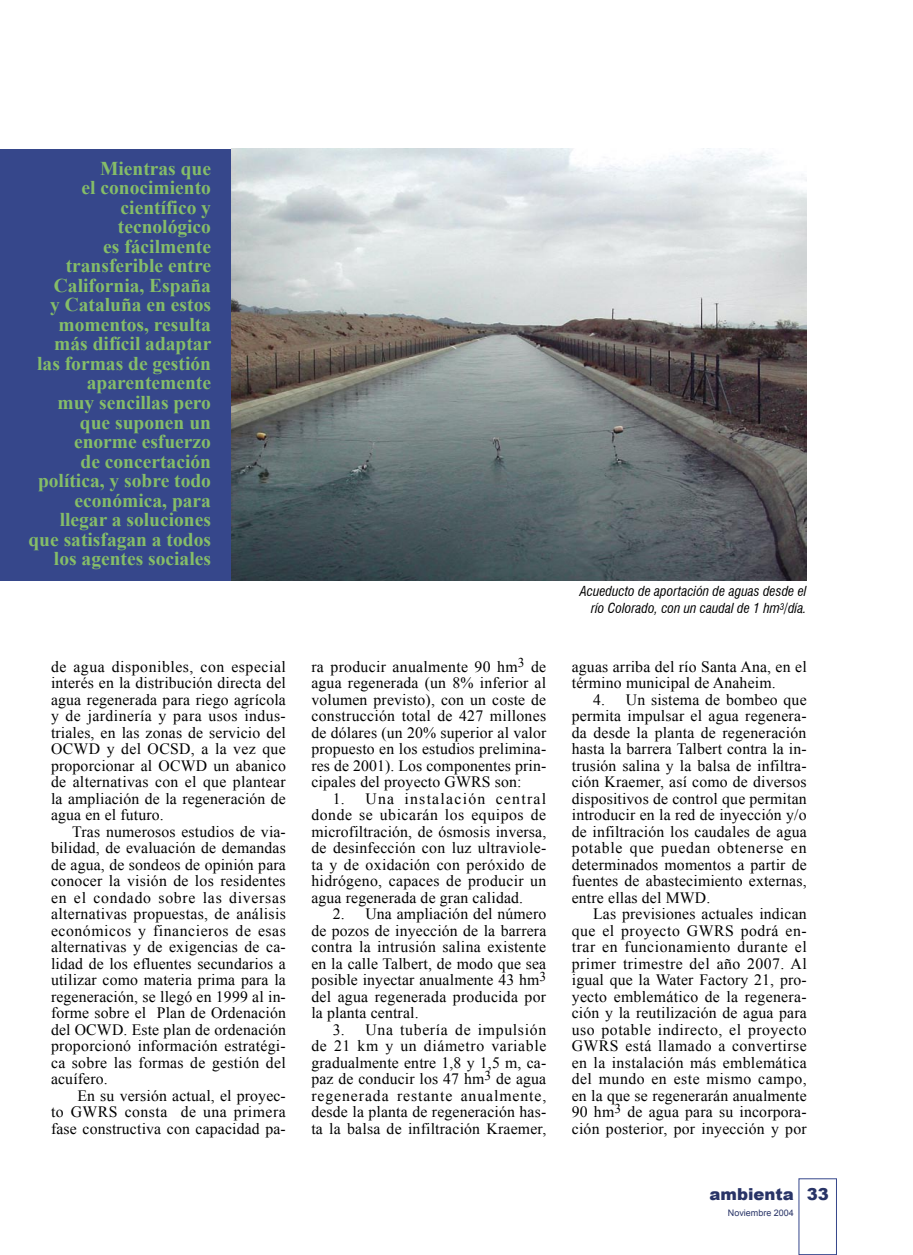
<style>
.page{position:relative;width:913px;height:1255px;background:#fff}
.page>*{position:absolute;margin:0;border:0;box-sizing:border-box;transform-origin:0 0}
.Sumarios{font:700 19.5px/19.5px "Times New Roman";color:#85bd68;text-align:right}
.t1{font:900 16.5px "Arial";color:#283366}
.Texto_general-OK{font:15.75px/16.5px "Times New Roman";letter-spacing:.01em;color:#000;text-align:justify}
.Pié_de_foto{font:italic condensed 13.5px/16.2px "Swiss 721 BT";color:#000;text-align:right}
.t2{font:9px "Arial";color:#283366}
</style>
<div class="page">
<div style="left:799px;top:1178px;width:38px;height:76px;border:1px solid #36478b"></div>
<div style="left:0;top:150px;width:232px;height:430px;background:#36478b"></div>
<img style="left:232px;top:149px;width:575px;height:431px">
<p class="Sumarios" style="left:28px;top:158px;width:184px">Mientras que<br>el conocimiento científico y tecnológico<br>es fácilmente transferible entre<br>California, España<br>y Cataluña en estos momentos, resulta más difícil adaptar las formas de gestión aparentemente<br>muy sencillas pero que suponen un enorme esfuerzo<br>de concertación política, y sobre todo económica, para llegar a soluciones que satisfagan a todos los agentes sociales</p>
<p class="Texto_general-OK" style="left:51px;top:658px;width:236px">de agua disponibles, con especial interés en la distribución directa del agua regenerada para riego agrícola y de jardinería y para usos indus&shy;triales, en las zonas de servicio del OCWD y del OCSD, a la vez que proporcionar al OCWD un abanico de alternativas con el que plantear la ampliación de la regeneración de agua en el futuro.</p>
<p class="Texto_general-OK" style="left:51px;top:823px;width:236px;text-indent:21px">Tras numerosos estudios de via&shy;bilidad, de evaluación de demandas de agua, de sondeos de opinión para conocer la visión de los residentes en el condado sobre las diversas alternativas propuestas, de análisis económicos y financieros de esas alternativas y de exigencias de ca&shy;lidad de los efluentes secundarios a utilizar como materia prima para la regeneración, se llegó en 1999 al in&shy;forme sobre el Plan de Ordenación del OCWD. Este plan de ordenación proporcionó información estratégi&shy;ca sobre las formas de gestión del acuífero.</p>
<p class="Texto_general-OK" style="left:51px;top:1087px;width:236px;text-indent:26px">En su versión actual, el proyec&shy;to GWRS consta de una primera fase constructiva con capacidad pa-</p>
<p class="Texto_general-OK" style="left:311px;top:658px;width:236px">ra producir anualmente 90 hm<sup>3</sup> de agua regenerada (un 8% inferior al volumen previsto), con un coste de construcción total de 427 millones de dólares (un 20% superior al valor propuesto en los estudios prelimina&shy;res de 2001). Los componentes prin&shy;cipales del proyecto GWRS son:</p>
<p class="Texto_general-OK" style="left:311px;top:790px;width:236px;text-indent:21px">1. Una instalación central donde se ubicarán los equipos de microfiltración, de ósmosis inversa, de desinfección con luz ultraviole&shy;ta y de oxidación con peróxido de hidrógeno, capaces de producir un agua regenerada de gran calidad.</p>
<p class="Texto_general-OK" style="left:311px;top:905px;width:236px;text-indent:21px">2. Una ampliación del número de pozos de inyección de la barrera contra la intrusión salina existente en la calle Talbert, de modo que sea posible inyectar anualmente 43 hm<sup>3 </sup>del agua regenerada producida por la planta central.</p>
<p class="Texto_general-OK" style="left:311px;top:1021px;width:236px;text-indent:21px">3. Una tubería de impulsión de 21 km y un diámetro variable gradualmente entre 1,8 y 1,5 m, ca&shy;paz de conducir los 47 hm<sup>3</sup> de agua regenerada restante anualmente, desde la planta de regeneración has&shy;ta la balsa de infiltración Kraemer,</p>
<p class="Pié_de_foto" style="left:580px;top:583px;width:228px">Acueducto de aportación de aguas desde el río Colorado, con un caudal de 1 hm<sup>3</sup>/día.</p>
<p class="Texto_general-OK" style="left:572px;top:658px;width:236px">aguas arriba del río Santa Ana, en el término municipal de Anaheim.</p>
<p class="Texto_general-OK" style="left:572px;top:691px;width:236px;text-indent:21px">4. Un sistema de bombeo que permita impulsar el agua regenera&shy;da desde la planta de regeneración hasta la barrera Talbert contra la in&shy;trusión salina y la balsa de infiltra&shy;ción Kraemer, así como de diversos dispositivos de control que permitan introducir en la red de inyección y/o de infiltración los caudales de agua potable que puedan obtenerse en determinados momentos a partir de fuentes de abastecimiento externas, entre ellas del MWD.</p>
<p class="Texto_general-OK" style="left:572px;top:905px;width:236px;text-indent:21px">Las previsiones actuales indican que el proyecto GWRS podrá en&shy;trar en funcionamiento durante el primer trimestre del año 2007. Al igual que la Water Factory 21, pro&shy;yecto emblemático de la regenera&shy;ción y la reutilización de agua para uso potable indirecto, el proyecto GWRS está llamado a convertirse en la instalación más emblemática del mundo en este mismo campo, en la que se regenerarán anualmente 90 hm<sup>3</sup> de agua para su incorpora&shy;ción posterior, por inyección y por</p>
<p class="t1" style="left:709px;top:1181px;width:86px">ambienta</p>
<p class="t2" style="left:728px;top:1207px;width:68px">Noviembre 2004</p>
<p class="t1" style="left:807px;top:1181px;width:24px">33</p>
</div>
